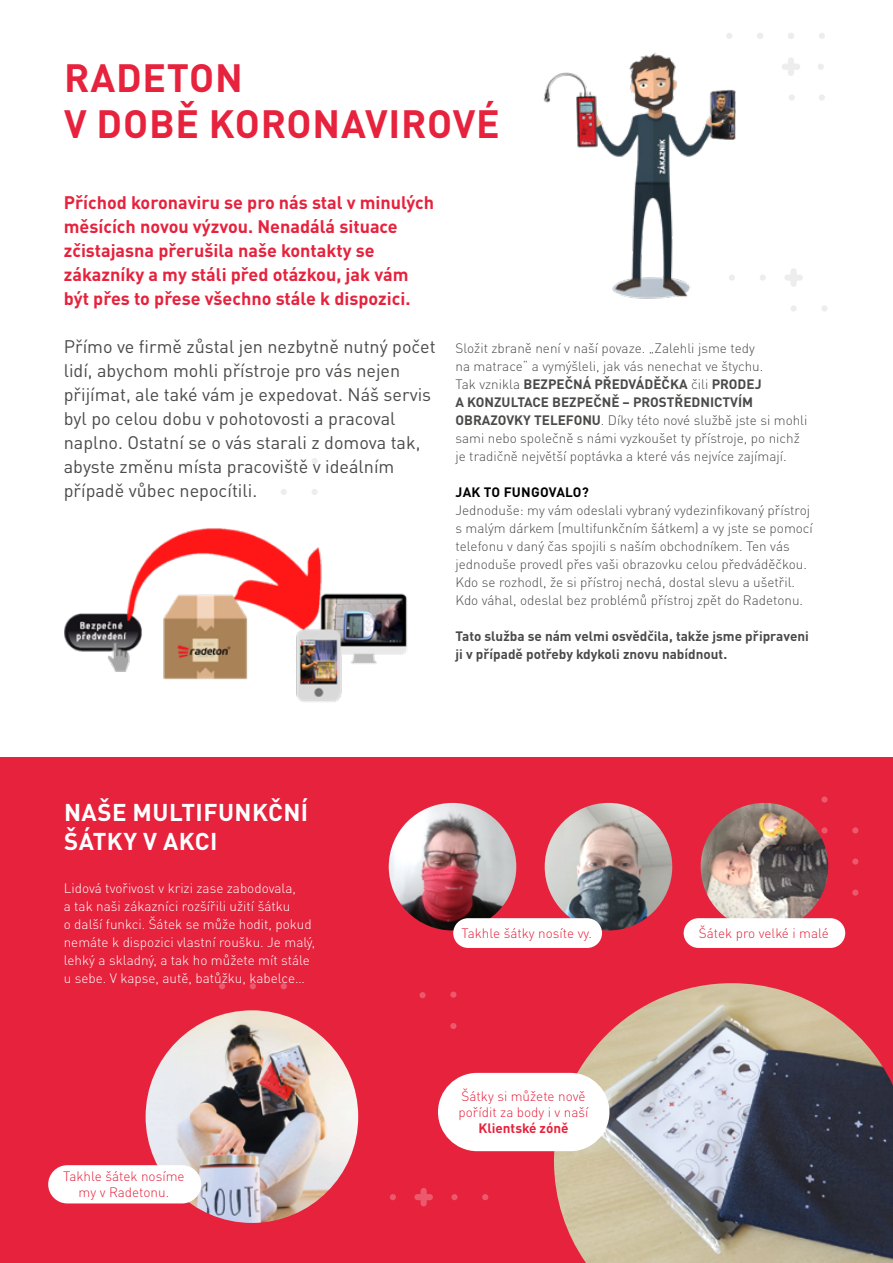
<style>
.page{position:relative;width:893px;height:1263px;background:#fff}
.page>*{position:absolute;margin:0;border:0;box-sizing:border-box;transform-origin:0 0}
.t1{font:700 39px/46.8px "DIN Pro";letter-spacing:.02em;color:#e6223d}
.t2{font:700 24px/28.8px "DIN Pro";letter-spacing:.02em;color:#fff}
.t3{font:18px/24px "DIN Pro";color:#4a4a49}
.t4{font:700 18px/24px "DIN Pro";color:#e6223d}
.t5{font:300 13.5px/18px "DIN Pro";color:#4a4a49}
.t6{font:300 13.5px/18px "DIN Pro";color:#fff}
.t7{font:300 13.5px/16.2px "DIN Pro";color:#e6223d;text-align:center}
.t8{font:700 13.5px/18px "DIN Pro";color:#4a4a49}
.t9{font:700 13.5px "DIN Pro";letter-spacing:.01em;color:#000}
.t10{font:700 13.5px "DIN Pro";color:#e6223d}
.s1{font-weight:700}
</style>
<div class="page">
<div style="left:0;top:757px;width:893px;height:506px;background:#e6223d"></div>
<svg style="left:281px;top:983px;width:6px;height:6px"></svg>
<svg style="left:250px;top:983px;width:6px;height:6px"></svg>
<svg style="left:219px;top:983px;width:6px;height:6px"></svg>
<div style="left:819px;top:94px;width:6px;height:7px;background:#ededed;border-radius:50%"></div>
<svg style="left:818px;top:64px;width:6px;height:6px"></svg>
<div style="left:311px;top:458px;width:7px;height:6px;background:#ededed;border-radius:50%"></div>
<div style="left:311px;top:489px;width:7px;height:6px;background:#ededed;border-radius:50%"></div>
<svg style="left:281px;top:489px;width:6px;height:6px"></svg>
<div style="left:760px;top:274px;width:6px;height:7px;background:#ededed;border-radius:50%"></div>
<div style="left:790px;top:305px;width:7px;height:7px;background:#ededed;border-radius:50%"></div>
<div style="left:821px;top:305px;width:7px;height:7px;background:#ededed;border-radius:50%"></div>
<svg style="left:784px;top:268px;width:19px;height:19px"></svg>
<svg style="left:819px;top:33px;width:6px;height:6px"></svg>
<svg style="left:788px;top:33px;width:6px;height:6px"></svg>
<svg style="left:757px;top:33px;width:6px;height:6px"></svg>
<svg style="left:726px;top:33px;width:6px;height:6px"></svg>
<div style="left:789px;top:94px;width:6px;height:7px;background:#ededed;border-radius:50%"></div>
<svg style="left:782px;top:58px;width:18px;height:18px"></svg>
<svg style="left:852px;top:827px;width:6px;height:6px"></svg>
<div style="left:821px;top:827px;width:7px;height:6px;background:#ec586c;border-radius:50%"></div>
<svg style="left:821px;top:796px;width:7px;height:7px"></svg>
<div style="left:852px;top:858px;width:6px;height:7px;background:#ec586c;border-radius:50%"></div>
<div style="left:852px;top:889px;width:6px;height:7px;background:#ec586c;border-radius:50%"></div>
<svg style="left:390px;top:1194px;width:6px;height:6px"></svg>
<div style="left:451px;top:1194px;width:7px;height:6px;background:#ec586c;border-radius:50%"></div>
<svg style="left:482px;top:1194px;width:6px;height:6px"></svg>
<svg style="left:414px;top:1188px;width:19px;height:18px"></svg>
<div style="left:419px;top:992px;width:7px;height:6px;background:#ec586c;border-radius:50%"></div>
<div style="left:450px;top:991px;width:6px;height:7px;background:#ec586c;border-radius:50%"></div>
<svg style="left:450px;top:1023px;width:6px;height:6px"></svg>
<img style="left:389px;top:803px;width:127px;height:127px;border-radius:64px">
<img style="left:545px;top:803px;width:127px;height:127px;border-radius:64px">
<img style="left:554px;top:983px;width:339px;height:280px">
<img style="left:543px;top:53px;width:193px;height:246px">
<img style="left:64px;top:528px;width:343px;height:174px">
<img style="left:701px;top:803px;width:127px;height:127px;border-radius:64px">
<img style="left:146px;top:1010px;width:212px;height:213px;border-radius:106px">
<div style="left:48px;top:1165px;width:153px;height:38px;background:#fff;border-radius:19px"></div>
<div style="left:453px;top:918px;width:149px;height:30px;background:#fff;border-radius:15px"></div>
<div style="left:438px;top:1073px;width:171px;height:78px;background:#fff;border-radius:39px"></div>
<div style="left:684px;top:918px;width:161px;height:30px;background:#fff;border-radius:15px"></div>
<h1 class="t1" style="left:64px;top:49px;width:437px">RADETON<br>V DOBĚ KORONAVIROVÉ</h1>
<h3 class="t4" style="left:64px;top:188px;width:372px">Příchod koronaviru se pro nás stal v minulých měsících novou výzvou. Nenadálá situace zčistajasna přerušila naše kontakty se zákazníky a my stáli před otázkou, jak vám být přes to přese všechno stále k dispozici.</h3>
<p class="t3" style="left:64px;top:333px;width:373px">Přímo ve firmě zůstal jen nezbytně nutný počet lidí, abychom mohli přístroje pro vás nejen přijímat, ale také vám je expedovat. Náš servis byl po celou dobu v pohotovosti a pracoval naplno. Ostatní se o vás starali z domova tak, abyste změnu místa pracoviště v ideálním případě vůbec nepocítili.</p>
<p class="t5" style="left:455px;top:338px;width:353px">Složit zbraně není v naší povaze. „Zalehli jsme tedy<br>na matrace“ a vymýšleli, jak vás nenechat ve štychu.<br>Tak vznikla <span class="s1">BEZPEČNÁ PŘEDVÁDĚČKA</span> čili <span class="s1">PRODEJ<br>A KONZULTACE BEZPEČNĚ – PROSTŘEDNICTVÍM OBRAZOVKY TELEFONU</span>. Díky této nové službě jste si mohli sami nebo společně s námi vyzkoušet ty přístroje, po nichž je tradičně největší poptávka a které vás nejvíce zajímají.</p>
<p class="t9" style="left:456px;top:481px;width:135px">JAK TO FUNGOVALO?</p>
<p class="t5" style="left:455px;top:500px;width:359px">Jednoduše: my vám odeslali vybraný vydezinfikovaný přístroj s malým dárkem (multifunkčním šátkem) a vy jste se pomocí telefonu v daný čas spojili s naším obchodníkem. Ten vás jednoduše provedl přes vaši obrazovku celou předváděčkou.<br>Kdo se rozhodl, že si přístroj nechá, dostal slevu a ušetřil.<br>Kdo váhal, odeslal bez problémů přístroj zpět do Radetonu.</p>
<p class="t8" style="left:455px;top:626px;width:355px">Tato služba se nám velmi osvědčila, takže jsme připraveni ji v případě potřeby kdykoli znovu nabídnout.</p>
<h2 class="t2" style="left:64px;top:795px;width:246px">NAŠE MULTIFUNKČNÍ<br>ŠÁTKY V AKCI</h2>
<p class="t6" style="left:64px;top:878px;width:253px">Lidová tvořivost v krizi zase zabodovala,<br>a tak naši zákazníci rozšířili užití šátku<br>o další funkci. Šátek se může hodit, pokud nemáte k dispozici vlastní roušku. Je malý, lehký a skladný, a tak ho můžete mít stále u sebe. V kapse, autě, batůžku, kabelce…</p>
<p class="t7" style="left:63px;top:1167px;width:123px">Takhle šátek nosíme my v Radetonu.</p>
<p class="t7" style="left:462px;top:924px;width:132px">Takhle šátky nosíte vy.</p>
<p class="t7" style="left:459px;top:1086px;width:131px;text-align:left">Šátky si můžete nově pořídit za body i v naší</p>
<p class="t10" style="left:478px;top:1117px;width:92px">Klientské zóně</p>
<p class="t7" style="left:699px;top:924px;width:132px">Šátek pro velké i malé</p>
</div>
